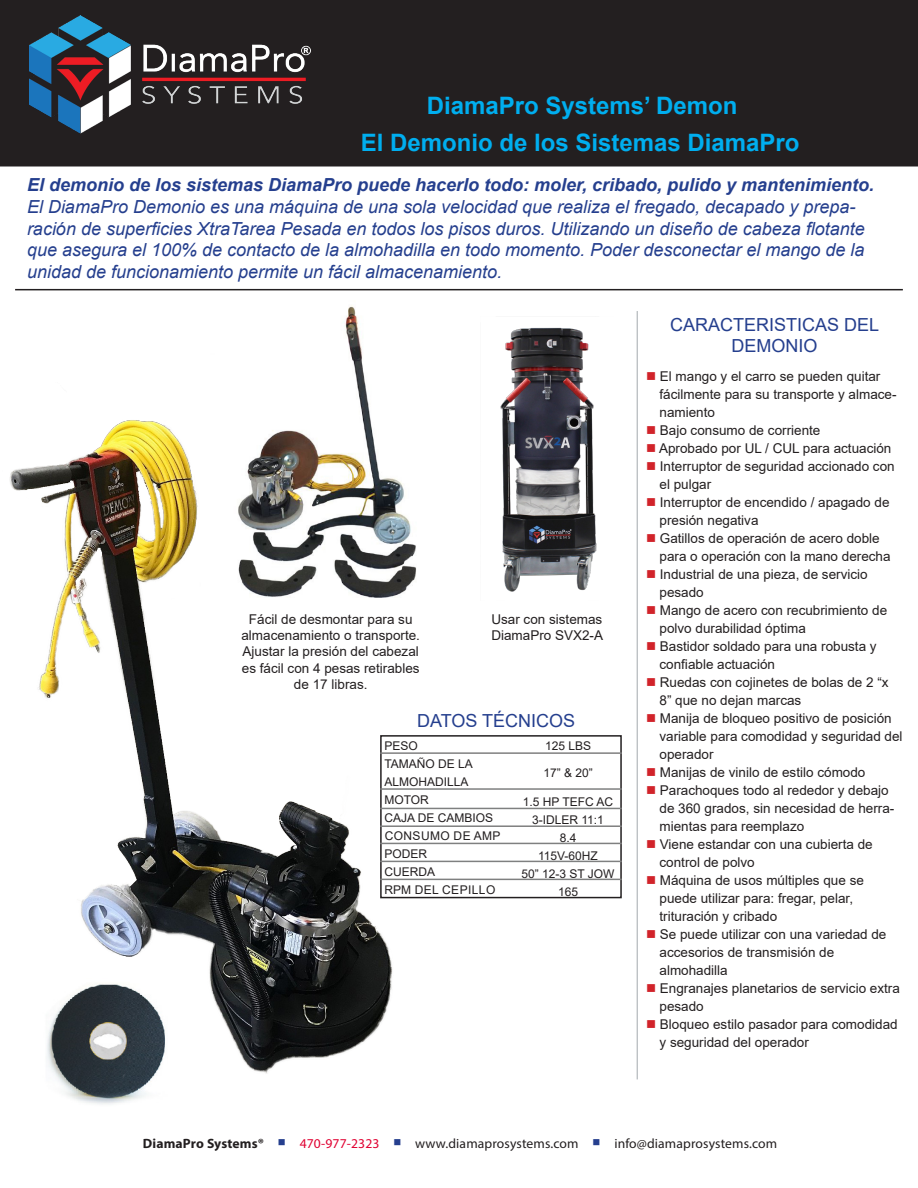
<style>
.page{position:relative;width:918px;height:1188px;background:#fff}
.page>*{position:absolute;margin:0;border:0;box-sizing:border-box;transform-origin:0 0}
.t1{font:700 24px "Arial";color:#00aeef}
.t2{font:italic 18px/21.6px "Arial";color:#253f8e}
.t3{font:italic 700 18px "Arial";color:#253f8e}
.t4{font:18px "Arial";color:#253f8e}
.t5{font:13.5px/18px "Arial";color:#231f20}
.t6{font:13.5px "Myriad Pro";letter-spacing:.01em;color:#231f20}
.t7{font:12px "Arial";color:#231f20}
.t8{font:12px "Arial";letter-spacing:.035em;color:#231f20}
.s1{color:#d1232a}
.s2{font-weight:700}
.s3{color:#253f8e}
.s4{color:#e00031}
</style>
<div class="page">
<div style="left:380px;top:735px;width:242px;height:163px;border:2px solid #231f20"></div>
<img style="left:150px;top:288px;width:293px;height:295px">
<div style="left:0;top:0;width:918px;height:166px;background:#231f20"></div>
<img style="left:29px;top:15px;width:285px;height:119px">
<hr style="left:15px;top:289px;width:888px;height:1px;background:#231f20">
<img style="left:10px;top:361px;width:401px;height:713px">
<img style="left:500px;top:327px;width:97px;height:265px">
<img style="left:32px;top:978px;width:151px;height:126px">
<hr style="left:380px;top:752px;width:242px;height:2px;background:#7f8080">
<hr style="left:380px;top:788px;width:242px;height:2px;background:#7f8080">
<hr style="left:380px;top:808px;width:242px;height:1px;background:#7f8080">
<hr style="left:380px;top:825px;width:242px;height:2px;background:#7f8080">
<hr style="left:380px;top:843px;width:242px;height:1px;background:#7f8080">
<hr style="left:380px;top:861px;width:242px;height:1px;background:#7f8080">
<hr style="left:637px;top:311px;width:1px;height:768px;background:#a3a9ad">
<hr style="left:380px;top:879px;width:242px;height:1px;background:#7f8080">
<p class="t1" style="left:427px;top:89px;width:312px">DiamaPro Systems’ Demon</p>
<p class="t1" style="left:361px;top:126px;width:440px">El Demonio de los Sistemas DiamaPro</p>
<p class="t3" style="left:27px;top:173px;width:849px">El demonio de los sistemas DiamaPro puede hacerlo todo: moler, cribado, pulido y mantenimiento.</p>
<p class="t2" style="left:27px;top:196px;width:839px">El DiamaPro Demonio es una máquina de una sola velocidad que realiza el fregado, decapado y prepa&shy;ración de superficies XtraTarea Pesada en todos los pisos duros. Utilizando un diseño de cabeza flotante que asegura el 100% de contacto de la almohadilla en todo momento. Poder desconectar el mango de la unidad de funcionamiento permite un fácil almacenamiento.</p>
<p class="t5" style="left:241px;top:611px;width:180px;line-height:16.2px;text-align:center">Fácil de desmontar para su almacenamiento o transporte.<br>Ajustar la presión del cabezal es fácil con 4 pesas retirables de 17 libras.</p>
<p class="t5" style="left:491px;top:610px;width:113px">Usar con sistemas</p>
<p class="t5" style="left:491px;top:626px;width:113px">DiamaPro SVX2-A</p>
<p class="t4" style="left:417px;top:708px;width:160px">DATOS TÉCNICOS</p>
<p class="t7" style="left:384px;top:738px;width:35px">PESO</p>
<p class="t7" style="left:384px;top:756px;width:90px">TAMAÑO DE LA</p>
<p class="t7" style="left:384px;top:774px;width:86px">ALMOHADILLA</p>
<p class="t7" style="left:384px;top:792px;width:46px">MOTOR</p>
<p class="t7" style="left:384px;top:810px;width:110px">CAJA DE CAMBIOS</p>
<p class="t8" style="left:385px;top:828px;width:117px">CONSUMO DE AMP</p>
<p class="t7" style="left:384px;top:846px;width:44px">PODER</p>
<p class="t7" style="left:384px;top:864px;width:52px">CUERDA</p>
<p class="t8" style="left:384px;top:882px;width:112px">RPM DEL CEPILLO</p>
<p class="t7" style="left:545px;top:738px;width:48px">125 LBS</p>
<p class="t7" style="left:543px;top:765px;width:51px">17” &amp; 20”</p>
<p class="t7" style="left:523px;top:793px;width:92px">1.5 HP TEFC AC</p>
<p class="t7" style="left:532px;top:811px;width:73px">3-IDLER 11:1</p>
<p class="t7" style="left:560px;top:829px;width:18px">8.4</p>
<p class="t7" style="left:538px;top:847px;width:61px">115V-60HZ</p>
<p class="t7" style="left:522px;top:865px;width:95px">50” 12-3 ST JOW</p>
<p class="t7" style="left:558px;top:883px;width:22px">165</p>
<p class="t4" style="left:670px;top:312px;width:211px">CARACTERISTICAS DEL</p>
<p class="t4" style="left:731px;top:334px;width:88px">DEMONIO</p>
<p class="t5" style="left:660px;top:367px;width:239px;text-indent:-14px"><span class="s1">■</span> El mango y el carro se pueden quitar fácilmente para su transporte y almace&shy;namiento</p>
<p class="t5" style="left:646px;top:421px;width:176px"><span class="s1">■</span> Bajo consumo de corriente</p>
<p class="t5" style="left:646px;top:439px;width:247px"><span class="s1">■</span> Aprobado por UL / CUL para actuación</p>
<p class="t5" style="left:660px;top:457px;width:237px;text-indent:-14px"><span class="s1">■</span> Interruptor de seguridad accionado con el pulgar</p>
<p class="t5" style="left:660px;top:493px;width:231px;text-indent:-14px"><span class="s1">■</span> Interruptor de encendido / apagado de presión negativa</p>
<p class="t5" style="left:660px;top:529px;width:233px;text-indent:-14px"><span class="s1">■</span> Gatillos de operación de acero doble para o operación con la mano derecha</p>
<p class="t5" style="left:660px;top:565px;width:210px;text-indent:-14px"><span class="s1">■</span> Industrial de una pieza, de servicio pesado</p>
<p class="t5" style="left:660px;top:601px;width:229px;text-indent:-14px"><span class="s1">■</span> Mango de acero con recubrimiento de polvo durabilidad óptima</p>
<p class="t5" style="left:660px;top:637px;width:219px;text-indent:-14px"><span class="s1">■</span> Bastidor soldado para una robusta y confiable actuación</p>
<p class="t5" style="left:660px;top:673px;width:231px;text-indent:-14px"><span class="s1">■</span> Ruedas con cojinetes de bolas de 2 “x<br>8” que no dejan marcas</p>
<p class="t5" style="left:660px;top:709px;width:245px;text-indent:-14px"><span class="s1">■</span> Manija de bloqueo positivo de posición variable para comodidad y seguridad del operador</p>
<p class="t5" style="left:646px;top:763px;width:221px"><span class="s1">■</span> Manijas de vinilo de estilo cómodo</p>
<p class="t5" style="left:660px;top:781px;width:236px;text-indent:-14px"><span class="s1">■</span> Parachoques todo al rededor y debajo de 360 grados, sin necesidad de herra&shy;mientas para reemplazo</p>
<p class="t5" style="left:660px;top:835px;width:215px;text-indent:-14px"><span class="s1">■</span> Viene estandar con una cubierta de control de polvo</p>
<p class="t5" style="left:646px;top:871px;width:219px;text-align:center"><span class="s1">■</span> Máquina de usos múltiples que se puede utilizar para: fregar, pelar,</p>
<p class="t5" style="left:660px;top:907px;width:119px">trituración y cribado</p>
<p class="t5" style="left:660px;top:925px;width:228px;text-indent:-14px"><span class="s1">■</span> Se puede utilizar con una variedad de accesorios de transmisión de</p>
<p class="t5" style="left:660px;top:961px;width:70px">almohadilla</p>
<p class="t5" style="left:660px;top:979px;width:242px;text-indent:-14px"><span class="s1">■</span> Engranajes planetarios de servicio extra pesado</p>
<p class="t5" style="left:660px;top:1015px;width:240px;text-indent:-14px"><span class="s1">■</span> Bloqueo estilo pasador para comodidad y seguridad del operador</p>
<p class="t6" style="left:143px;top:1135px;width:636px"><span class="s2">DiamaPro Systems®</span> <span class="s3">■</span> <span class="s4">470-977-2323</span> <span class="s3">■</span> www.diamaprosystems.com <span class="s3">■</span> info@diamaprosystems.com</p>
</div>
